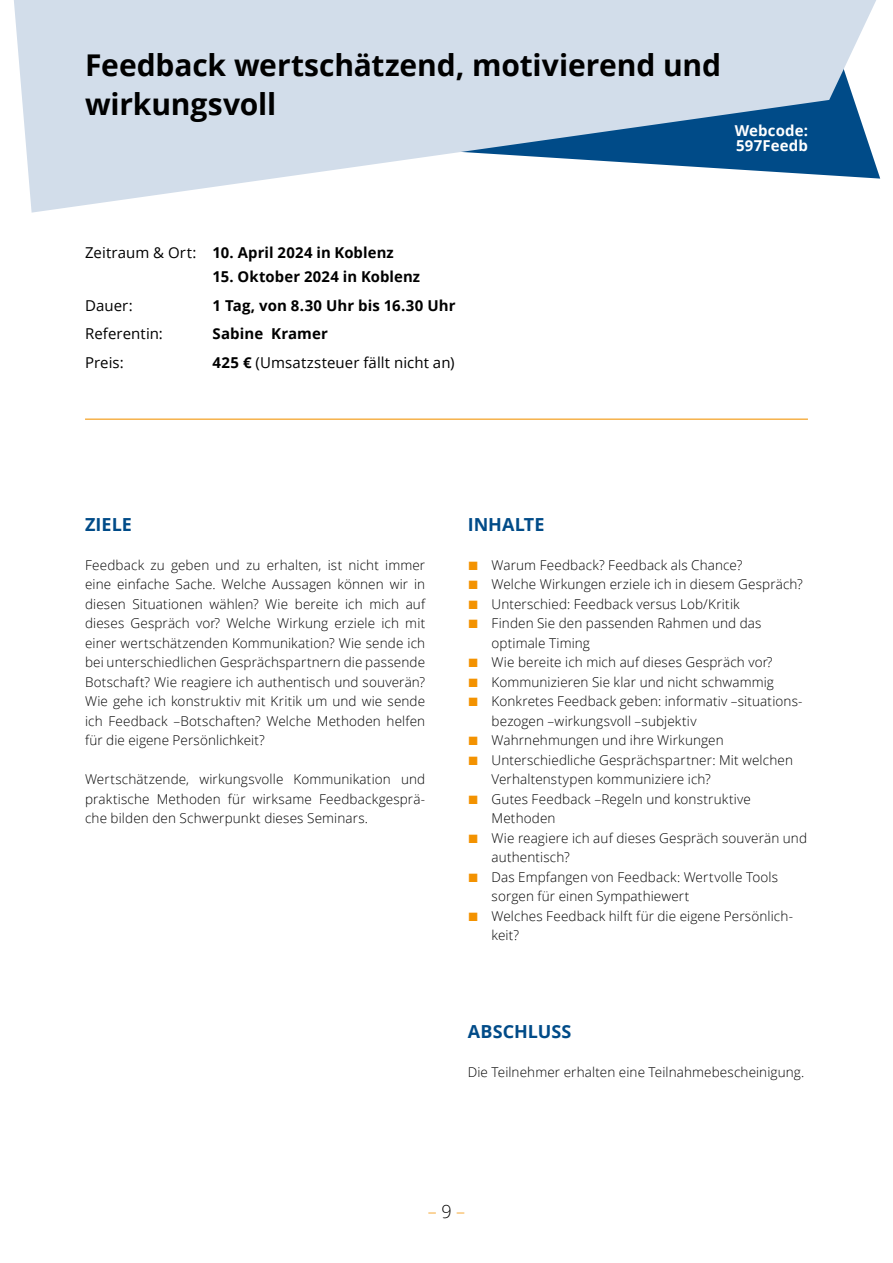
<style>
.page{position:relative;width:893px;height:1263px;background:#fff}
.page>*{position:absolute;margin:0;border:0;box-sizing:border-box;transform-origin:0 0}
.t1{font:700 30px/39px "Open Sans";letter-spacing:-.005em;color:#000}
.t2{font:700 18px "Open Sans";letter-spacing:.005em;color:#004b88}
.t3{font:300 18px "Open Sans";color:#f39200}
.t4{font:700 15px "Open Sans";letter-spacing:.005em;color:#000}
.t5{font:15px "Open Sans";letter-spacing:.005em;color:#000}
.t6{font:700 15px/15px "Open Sans";letter-spacing:.01em;color:#fff}
.t7{font:300 13.5px/19.5px "Open Sans";letter-spacing:.01em;color:#000}
.s1{font-weight:400}
.s2{font-weight:700}
.s3{font-family:"Arial";font-weight:400;font-size:18px;color:#f39200}
.s4{color:#000}
</style>
<div class="page">
<svg style="left:14px;top:0;width:867px;height:213px;fill:#d2ddea"></svg>
<hr style="left:85px;top:419px;width:723px;height:1px;background:#f39200">
<h1 class="t1" style="left:85px;top:45px;width:638px">Feedback wertschätzend, motivierend und wirkungsvoll</h1>
<p class="t6" style="left:735px;top:123px;width:75px">Webcode:<br>597Feedb</p>
<p class="t4" style="left:85px;top:242px;width:310px"><span class="s1">Zeitraum &amp; Ort:</span> 10. April 2024 in Koblenz</p>
<p class="t4" style="left:213px;top:266px;width:209px">15. Oktober 2024 in Koblenz</p>
<p class="t5" style="left:85px;top:295px;width:49px">Dauer:</p>
<p class="t4" style="left:213px;top:295px;width:244px">1 Tag, von 8.30 Uhr bis 16.30 Uhr</p>
<p class="t5" style="left:85px;top:323px;width:79px">Referentin:</p>
<p class="t4" style="left:213px;top:323px;width:117px">Sabine Kramer</p>
<p class="t5" style="left:85px;top:352px;width:40px">Preis:</p>
<p class="t5" style="left:213px;top:352px;width:243px"><span class="s2">425 €</span> (Umsatzsteuer fällt nicht an)</p>
<h2 class="t2" style="left:85px;top:512px;width:48px">ZIELE</h2>
<p class="t7" style="left:85px;top:555px;width:342px;text-align:justify">Feedback zu geben und zu erhalten, ist nicht immer eine einfache Sache. Welche Aussagen können wir in diesen Situationen wählen? Wie bereite ich mich auf dieses Gespräch vor? Welche Wirkung erziele ich mit einer wertschätzenden Kommunikation? Wie sende ich bei unterschiedlichen Gesprächspartnern die passende Botschaft? Wie reagiere ich authentisch und souverän?<br>Wie gehe ich konstruktiv mit Kritik um und wie sende ich Feedback –Botschaften? Welche Methoden helfen für die eigene Persönlichkeit?</p>
<p class="t7" style="left:85px;top:769px;width:342px;text-align:justify">Wertschätzende, wirkungsvolle Kommunikation und praktische Methoden für wirksame Feedbackgesprä&shy;che bilden den Schwerpunkt dieses Seminars.</p>
<h2 class="t2" style="left:468px;top:512px;width:78px">INHALTE</h2>
<p class="t7" style="left:468px;top:555px;width:276px"><span class="s3">■</span> Warum Feedback? Feedback als Chance?</p>
<p class="t7" style="left:468px;top:574px;width:337px"><span class="s3">■</span> Welche Wirkungen erziele ich in diesem Gespräch?</p>
<p class="t7" style="left:468px;top:594px;width:273px"><span class="s3">■</span> Unterschied: Feedback versus Lob/Kritik</p>
<p class="t7" style="left:492px;top:613px;width:271px;text-indent:-24px"><span class="s3">■</span> Finden Sie den passenden Rahmen und das optimale Timing</p>
<p class="t7" style="left:468px;top:652px;width:306px"><span class="s3">■</span> Wie bereite ich mich auf dieses Gespräch vor?</p>
<p class="t7" style="left:468px;top:672px;width:308px"><span class="s3">■</span> Kommunizieren Sie klar und nicht schwammig</p>
<p class="t7" style="left:492px;top:691px;width:312px;text-indent:-24px"><span class="s3">■</span> Konkretes Feedback geben: informativ –situations&shy;bezogen –wirkungsvoll –subjektiv</p>
<p class="t7" style="left:468px;top:730px;width:257px"><span class="s3">■</span> Wahrnehmungen und ihre Wirkungen</p>
<p class="t7" style="left:492px;top:750px;width:303px;text-indent:-24px"><span class="s3">■</span> Unterschiedliche Gesprächspartner: Mit welchen<br>Verhaltenstypen kommuniziere ich?</p>
<p class="t7" style="left:492px;top:789px;width:261px;text-indent:-24px"><span class="s3">■</span> Gutes Feedback –Regeln und konstruktive<br>Methoden</p>
<p class="t7" style="left:492px;top:828px;width:317px;text-indent:-24px"><span class="s3">■</span> Wie reagiere ich auf dieses Gespräch souverän und authentisch?</p>
<p class="t7" style="left:492px;top:867px;width:288px;text-indent:-24px"><span class="s3">■</span> Das Empfangen von Feedback: Wertvolle Tools sorgen für einen Sympathiewert</p>
<p class="t7" style="left:492px;top:906px;width:303px;text-indent:-24px"><span class="s3">■</span> Welches Feedback hilft für die eigene Persönlich&shy;keit?</p>
<h2 class="t2" style="left:468px;top:1019px;width:105px">ABSCHLUSS</h2>
<p class="t7" style="left:468px;top:1062px;width:338px">Die Teilnehmer erhalten eine Teilnahmebescheinigung.</p>
<h2 class="t3" style="left:428px;top:1199px;width:39px">– <span class="s4">9</span> –</h2>
</div>
